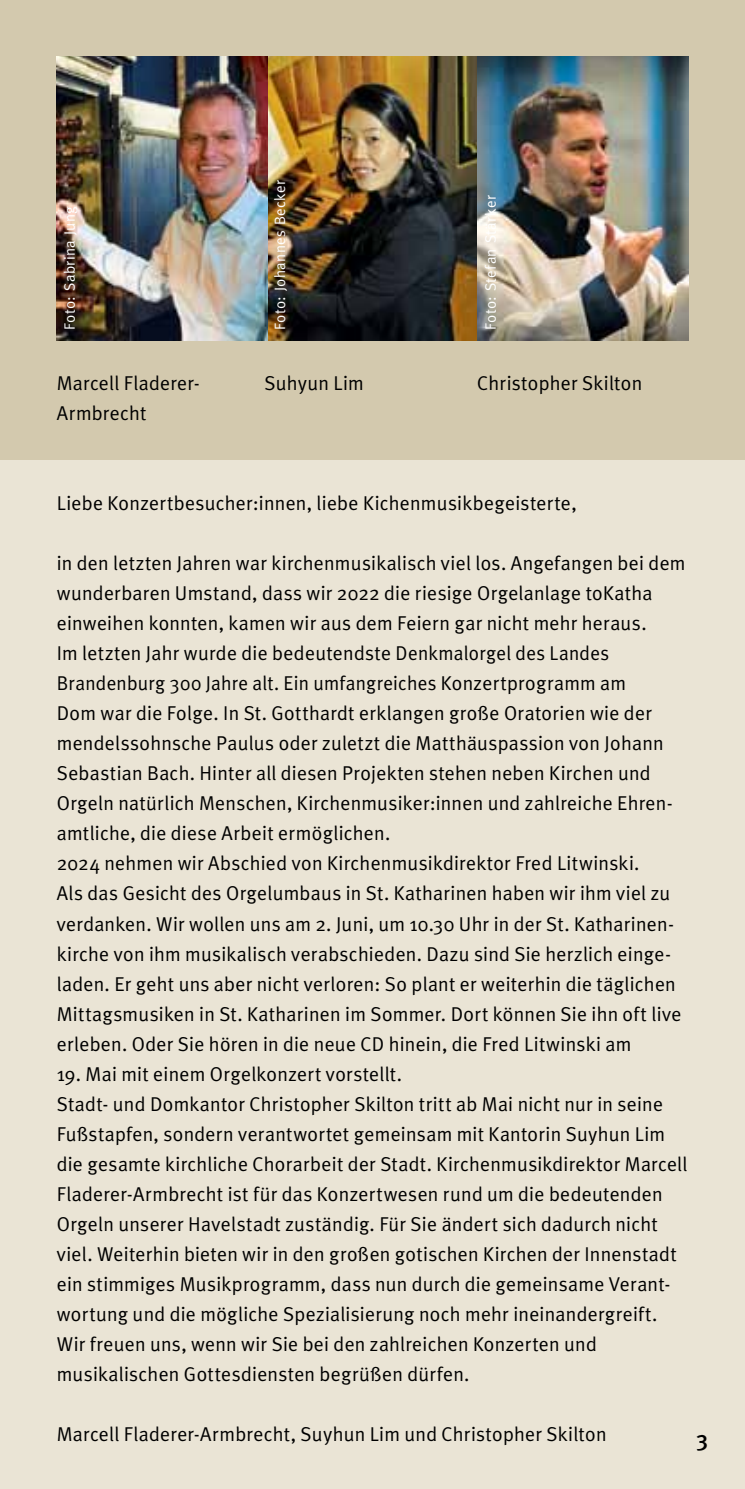
<style>
.page{position:relative;width:745px;height:1489px;background:#fff}
.page>*{position:absolute;margin:0;border:0;box-sizing:border-box;transform-origin:0 0}
.t1{font:22.5px "Meta Plus Medium Caps";color:#000}
.t2{font:20px/30px "Meta Plus Normal";letter-spacing:.015em;color:#000}
.t3{font:15px "Meta";letter-spacing:.025em;color:#fff}
</style>
<div class="page">
<div style="left:0;top:0;width:744px;height:461px;background:#d3c9ae"></div>
<div style="left:0;top:461px;width:744px;height:1027px;background:#eae4d5"></div>
<img style="left:267px;top:57px;width:210px;height:283px">
<img style="left:57px;top:57px;width:210px;height:283px">
<img style="left:477px;top:57px;width:210px;height:283px">
<p class="t3" style="left:271px;top:330px;width:152px;rotate:-90deg">Foto: Johannes Becker</p>
<p class="t3" style="left:61px;top:330px;width:126px;rotate:-90deg">Foto: Sabrina Jung</p>
<p class="t3" style="left:481px;top:330px;width:136px;rotate:-90deg">Foto: Stefan Stärker</p>
<p class="t2" style="left:57px;top:368px;width:144px">Marcell Fladerer-</p>
<p class="t2" style="left:264px;top:368px;width:101px">Suhyun Lim</p>
<p class="t2" style="left:477px;top:368px;width:166px">Christopher Skilton</p>
<p class="t2" style="left:57px;top:398px;width:91px">Armbrecht</p>
<p class="t2" style="left:57px;top:488px;width:521px">Liebe Konzertbesucher:innen, liebe Kichenmusikbegeisterte,</p>
<p class="t2" style="left:57px;top:548px;width:630px">in den letzten Jahren war kirchenmusikalisch viel los. Angefangen bei dem wunderbaren Umstand, dass wir 2022 die riesige Orgelanlage toKatha einweihen konnten, kamen wir aus dem Feiern gar nicht mehr heraus.<br>Im letzten Jahr wurde die bedeutendste Denkmalorgel des Landes Brandenburg 300 Jahre alt. Ein umfangreiches Konzertprogramm am<br>Dom war die Folge. In St. Gotthardt erklangen große Oratorien wie der mendelssohnsche Paulus oder zuletzt die Matthäuspassion von Johann Sebastian Bach. Hinter all diesen Projekten stehen neben Kirchen und Orgeln natürlich Menschen, Kirchenmusiker:innen und zahlreiche Ehren&shy;amtliche, die diese Arbeit ermöglichen.<br>2024 nehmen wir Abschied von Kirchenmusikdirektor Fred Litwinski.<br>Als das Gesicht des Orgelumbaus in St. Katharinen haben wir ihm viel zu verdanken. Wir wollen uns am 2. Juni, um 10.30 Uhr in der St. Katharinen&shy;kirche von ihm musikalisch verabschieden. Dazu sind Sie herzlich einge&shy;laden. Er geht uns aber nicht verloren: So plant er weiterhin die täglichen Mittagsmusiken in St. Katharinen im Sommer. Dort können Sie ihn oft live erleben. Oder Sie hören in die neue CD hinein, die Fred Litwinski am</p>
<p class="t2" style="left:57px;top:1058px;width:631px">19. Mai mit einem Orgelkonzert vorstellt.<br>Stadt- und Domkantor Christopher Skilton tritt ab Mai nicht nur in seine Fußstapfen, sondern verantwortet gemeinsam mit Kantorin Suyhun Lim die gesamte kirchliche Chorarbeit der Stadt. Kirchenmusikdirektor Marcell Fladerer-Armbrecht ist für das Konzertwesen rund um die bedeutenden Orgeln unserer Havelstadt zuständig. Für Sie ändert sich dadurch nicht viel. Weiterhin bieten wir in den großen gotischen Kirchen der Innenstadt ein stimmiges Musikprogramm, dass nun durch die gemeinsame Verant&shy;wortung und die mögliche Spezialisierung noch mehr ineinandergreift.<br>Wir freuen uns, wenn wir Sie bei den zahlreichen Konzerten und musikalischen Gottesdiensten begrüßen dürfen.</p>
<p class="t2" style="left:57px;top:1418px;width:551px">Marcell Fladerer-Armbrecht, Suyhun Lim und Christopher Skilton</p>
<p class="t1" style="left:695px;top:1428px;width:14px">3</p>
</div>
